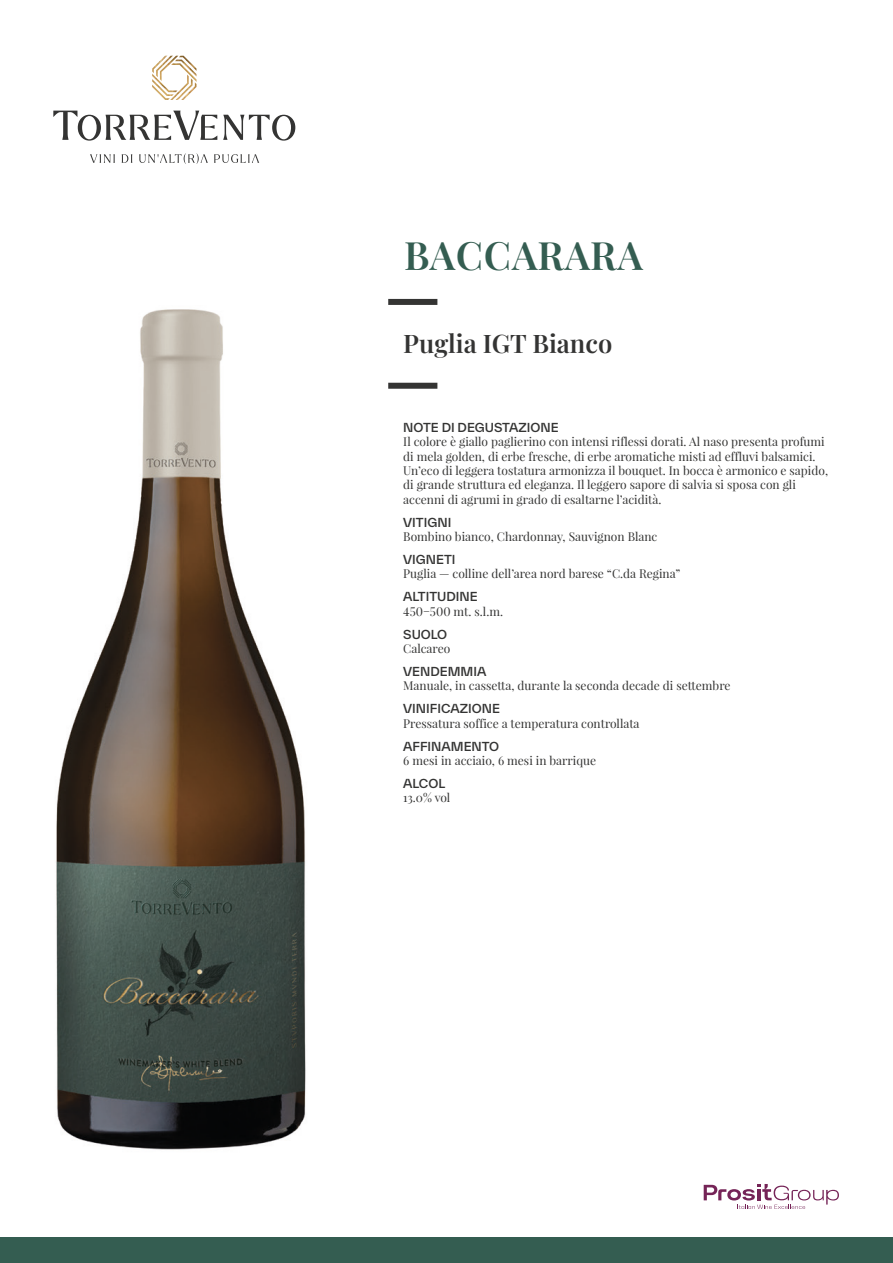
<style>
.page{position:relative;width:893px;height:1263px;background:#fff}
.page>*{position:absolute;margin:0;border:0;box-sizing:border-box;transform-origin:0 0}
.t1{font:600 39px "Playfair Display";letter-spacing:.015em;color:#345d51}
.t2{font:600 25.5px "Playfair Display";color:#343433}
.t3{font:12px/14.4px "Playfair Display";color:#343433}
.s1{font-family:"TWK Everett";font-weight:500}
</style>
<div class="page">
<svg style="left:704px;top:1184px;width:135px;height:25px"></svg>
<div style="left:0;top:1238px;width:893px;height:25px;background:#345d51"></div>
<svg style="left:90px;top:154px;width:25px;height:9px"></svg>
<svg style="left:122px;top:154px;width:10px;height:9px"></svg>
<svg style="left:139px;top:153px;width:69px;height:11px"></svg>
<svg style="left:214px;top:154px;width:45px;height:9px"></svg>
<svg style="left:53px;top:111px;width:164px;height:30px"></svg>
<svg style="left:223px;top:115px;width:72px;height:26px"></svg>
<img style="left:152px;top:56px;width:45px;height:44px">
<div style="left:388px;top:299px;width:49px;height:6px;background:#343433"></div>
<div style="left:388px;top:383px;width:49px;height:6px;background:#343433"></div>
<img style="left:56px;top:309px;width:250px;height:841px">
<p class="t1" style="left:404px;top:224px;width:240px">BACCARARA</p>
<p class="t2" style="left:403px;top:323px;width:210px">Puglia IGT Bianco</p>
<p class="t3" style="left:403px;top:420px;width:426px"><span class="s1">NOTE DI DEGUSTAZIONE<br></span>Il colore è giallo paglierino con intensi riflessi dorati. Al naso presenta profumi di mela golden, di erbe fresche, di erbe aromatiche misti ad effluvi balsamici.<br>Un’eco di leggera tostatura armonizza il bouquet. In bocca è armonico e sapido, di grande struttura ed eleganza. Il leggero sapore di salvia si sposa con gli accenni di agrumi in grado di esaltarne l’acidità.</p>
<p class="t3" style="left:403px;top:515px;width:256px"><span class="s1">VITIGNI<br></span>Bombino bianco, Chardonnay, Sauvignon Blanc</p>
<p class="t3" style="left:403px;top:552px;width:279px"><span class="s1">VIGNETI<br></span>Puglia — colline dell’area nord barese “C.da Regina”</p>
<p class="t3" style="left:403px;top:590px;width:101px"><span class="s1">ALTITUDINE<br></span>450–500 mt. s.l.m.</p>
<p class="t3" style="left:403px;top:627px;width:49px"><span class="s1">SUOLO<br></span>Calcareo</p>
<p class="t3" style="left:403px;top:664px;width:329px"><span class="s1">VENDEMMIA<br></span>Manuale, in cassetta, durante la seconda decade di settembre</p>
<p class="t3" style="left:403px;top:701px;width:238px"><span class="s1">VINIFICAZIONE<br></span>Pressatura soffice a temperatura controllata</p>
<p class="t3" style="left:403px;top:739px;width:194px"><span class="s1">AFFINAMENTO<br></span>6 mesi in acciaio, 6 mesi in barrique</p>
<p class="t3" style="left:403px;top:776px;width:49px"><span class="s1">ALCOL<br></span>13.0% vol</p>
</div>
